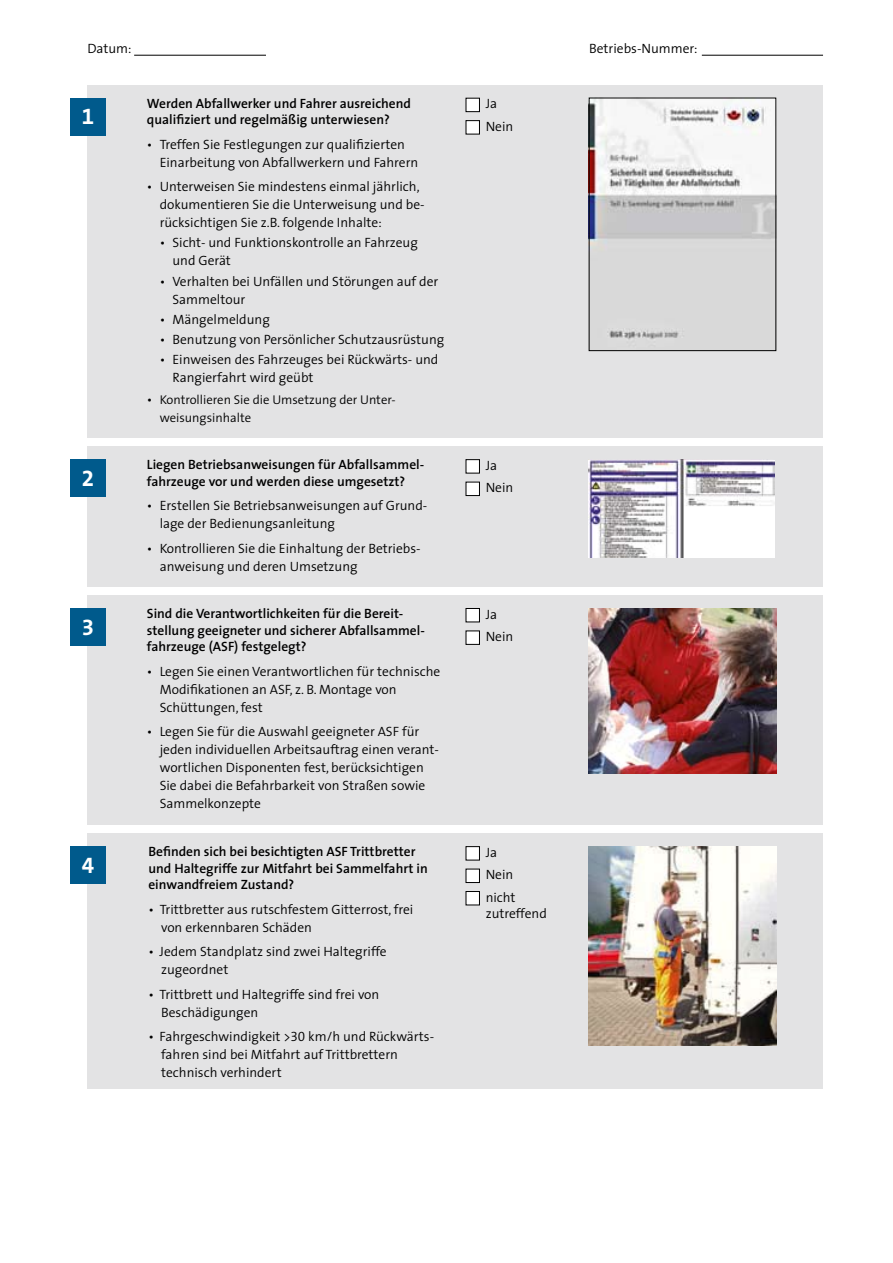
<style>
.page{position:relative;width:893px;height:1263px;background:#fff}
.page>*{position:absolute;margin:0;border:0;box-sizing:border-box;transform-origin:0 0}
.t1{font:700 22.5px "BG Thesis";color:#fff}
.t2{font:300 13.5px/18px "BG Thesis";color:#000}
.t3{font:600 13.5px/16.5px "BG Thesis";color:#000}
.t4{font:300 12.75px/18px "BG Thesis";color:#000}
.s1{font-size:13.5px}
</style>
<div class="page">
<div style="left:87px;top:595px;width:736px;height:230px;background:#e3e3e4"></div>
<img style="left:589px;top:608px;width:187px;height:166px">
<div style="left:70px;top:608px;width:36px;height:37px;background:#005a8c"></div>
<div style="left:466px;top:608px;width:13px;height:14px;background:#fff"></div>
<div style="left:466px;top:608px;width:14px;height:14px;border:1px solid #000"></div>
<div style="left:466px;top:631px;width:13px;height:13px;background:#fff"></div>
<div style="left:466px;top:630px;width:14px;height:15px;border:1px solid #000"></div>
<div style="left:87px;top:833px;width:736px;height:256px;background:#e3e3e4"></div>
<img style="left:589px;top:846px;width:187px;height:199px">
<div style="left:70px;top:846px;width:36px;height:38px;background:#005a8c"></div>
<div style="left:466px;top:847px;width:13px;height:13px;background:#fff"></div>
<div style="left:466px;top:846px;width:14px;height:14px;border:1px solid #000"></div>
<div style="left:466px;top:891px;width:13px;height:14px;background:#fff"></div>
<div style="left:466px;top:891px;width:14px;height:14px;border:1px solid #000"></div>
<div style="left:466px;top:869px;width:13px;height:13px;background:#fff"></div>
<div style="left:466px;top:869px;width:14px;height:14px;border:1px solid #000"></div>
<div style="left:87px;top:85px;width:736px;height:353px;background:#e3e3e4"></div>
<img style="left:591px;top:100px;width:183px;height:249px">
<div style="left:589px;top:98px;width:187px;height:253px;border:1px solid #000"></div>
<div style="left:70px;top:98px;width:36px;height:37px;background:#005a8c"></div>
<div style="left:466px;top:98px;width:13px;height:14px;background:#fff"></div>
<div style="left:466px;top:98px;width:14px;height:14px;border:1px solid #000"></div>
<div style="left:466px;top:121px;width:13px;height:13px;background:#fff"></div>
<div style="left:466px;top:120px;width:14px;height:14px;border:1px solid #000"></div>
<div style="left:87px;top:446px;width:736px;height:141px;background:#e3e3e4"></div>
<div style="left:70px;top:459px;width:36px;height:38px;background:#005a8c"></div>
<img style="left:589px;top:459px;width:186px;height:99px">
<div style="left:466px;top:460px;width:13px;height:13px;background:#fff"></div>
<div style="left:466px;top:459px;width:14px;height:14px;border:1px solid #000"></div>
<div style="left:466px;top:482px;width:13px;height:13px;background:#fff"></div>
<div style="left:466px;top:482px;width:14px;height:14px;border:1px solid #000"></div>
<hr style="left:134px;top:55px;width:132px;height:1px;background:#000">
<hr style="left:702px;top:55px;width:121px;height:1px;background:#000">
<p class="t2" style="left:87px;top:39px;width:46px">Datum:</p>
<p class="t2" style="left:589px;top:39px;width:110px">Betriebs-Nummer:</p>
<p class="t1" style="left:82px;top:102px;width:14px">1</p>
<p class="t1" style="left:82px;top:464px;width:14px">2</p>
<p class="t1" style="left:82px;top:613px;width:14px">3</p>
<p class="t1" style="left:82px;top:851px;width:14px">4</p>
<p class="t3" style="left:147px;top:95px;width:266px">Werden Abfallwerker und Fahrer ausreichend qualifiziert und regelmäßig unterwiesen?</p>
<p class="t2" style="left:160px;top:135px;width:260px;text-indent:-13px">• Treffen Sie Festlegungen zur qualifizierten<br>Ein arbeitung von Abfallwerkern und Fahrern</p>
<p class="t2" style="left:160px;top:178px;width:266px;text-indent:-13px">• Unterweisen Sie mindestens einmal jährlich, dokumentieren Sie die Unterweisung und be&shy;rücksichtigen Sie z.B. folgende Inhalte:</p>
<p class="t2" style="left:172px;top:234px;width:247px;text-indent:-13px">• Sicht- und Funktionskontrolle an Fahrzeug und Gerät</p>
<p class="t2" style="left:172px;top:272px;width:267px;text-indent:-13px">• Verhalten bei Unfällen und Störungen auf der<br>Sammeltour</p>
<p class="t2" style="left:160px;top:310px;width:112px">• Mängelmeldung</p>
<p class="t2" style="left:160px;top:330px;width:286px">• Benutzung von Persönlicher Schutzausrüstung</p>
<p class="t2" style="left:172px;top:350px;width:267px;text-indent:-13px">• Einweisen des Fahrzeuges bei Rückwärts- und<br>Rangierfahrt wird geübt</p>
<p class="t4" style="left:160px;top:391px;width:238px;text-indent:-13px"><span class="s1">•</span> Kontrollieren Sie die Umsetzung der Unter&shy;weisungsinhalte</p>
<p class="t3" style="left:147px;top:457px;width:279px">Liegen Betriebsanweisungen für Abfallsammel&shy;fahrzeuge vor und werden diese umgesetzt?</p>
<p class="t2" style="left:160px;top:497px;width:269px;text-indent:-13px">• Erstellen Sie Betriebsanweisungen auf Grund&shy;lage der Bedienungsanleitung</p>
<p class="t2" style="left:160px;top:539px;width:262px;text-indent:-13px">• Kontrollieren Sie die Einhaltung der Betriebs&shy;anweisung und deren Umsetzung</p>
<p class="t3" style="left:147px;top:606px;width:279px">Sind die Verantwortlichkeiten für die Bereit&shy;stellung geeigneter und sicherer Abfallsammel&shy;fahrzeuge (ASF) festgelegt?</p>
<p class="t2" style="left:160px;top:662px;width:282px;text-indent:-13px">• Legen Sie einen Verantwortlichen für technische<br>Modifikationen an ASF, z. B. Montage von<br>Schüttungen, fest</p>
<p class="t2" style="left:160px;top:723px;width:281px;text-indent:-13px">• Legen Sie für die Auswahl geeigneter ASF für jeden individuellen Arbeitsauftrag einen verant&shy;wortlichen Disponenten fest, berücksichtigen Sie dabei die Befahrbarkeit von Straßen sowie Sammelkonzepte</p>
<p class="t3" style="left:148px;top:844px;width:281px">Befinden sich bei besichtigten ASF Trittbretter und Haltegriffe zur Mitfahrt bei Sammelfahrt in einwandfreiem Zustand?</p>
<p class="t2" style="left:161px;top:900px;width:254px;text-indent:-13px">• Trittbretter aus rutschfestem Gitterrost, frei von erkennbaren Schäden</p>
<p class="t2" style="left:161px;top:943px;width:227px;text-indent:-13px">• Jedem Standplatz sind zwei Haltegriffe zugeordnet</p>
<p class="t2" style="left:161px;top:985px;width:220px;text-indent:-13px">• Trittbrett und Haltegriffe sind frei von<br>Beschädigungen</p>
<p class="t2" style="left:161px;top:1027px;width:274px;text-indent:-13px">• Fahrgeschwindigkeit &gt;30 km/h und Rückwärts&shy;fahren sind bei Mitfahrt auf Trittbrettern technisch verhindert</p>
<p class="t2" style="left:486px;top:92px;width:29px;line-height:22.6px">Ja<br>Nein</p>
<p class="t2" style="left:486px;top:454px;width:29px;line-height:22.6px">Ja<br>Nein</p>
<p class="t2" style="left:486px;top:603px;width:29px;line-height:22.6px">Ja<br>Nein</p>
<p class="t2" style="left:486px;top:841px;width:31px;line-height:22.5px">Ja<br>Nein nicht</p>
<p class="t2" style="left:486px;top:905px;width:63px">zutreffend</p>
</div>
